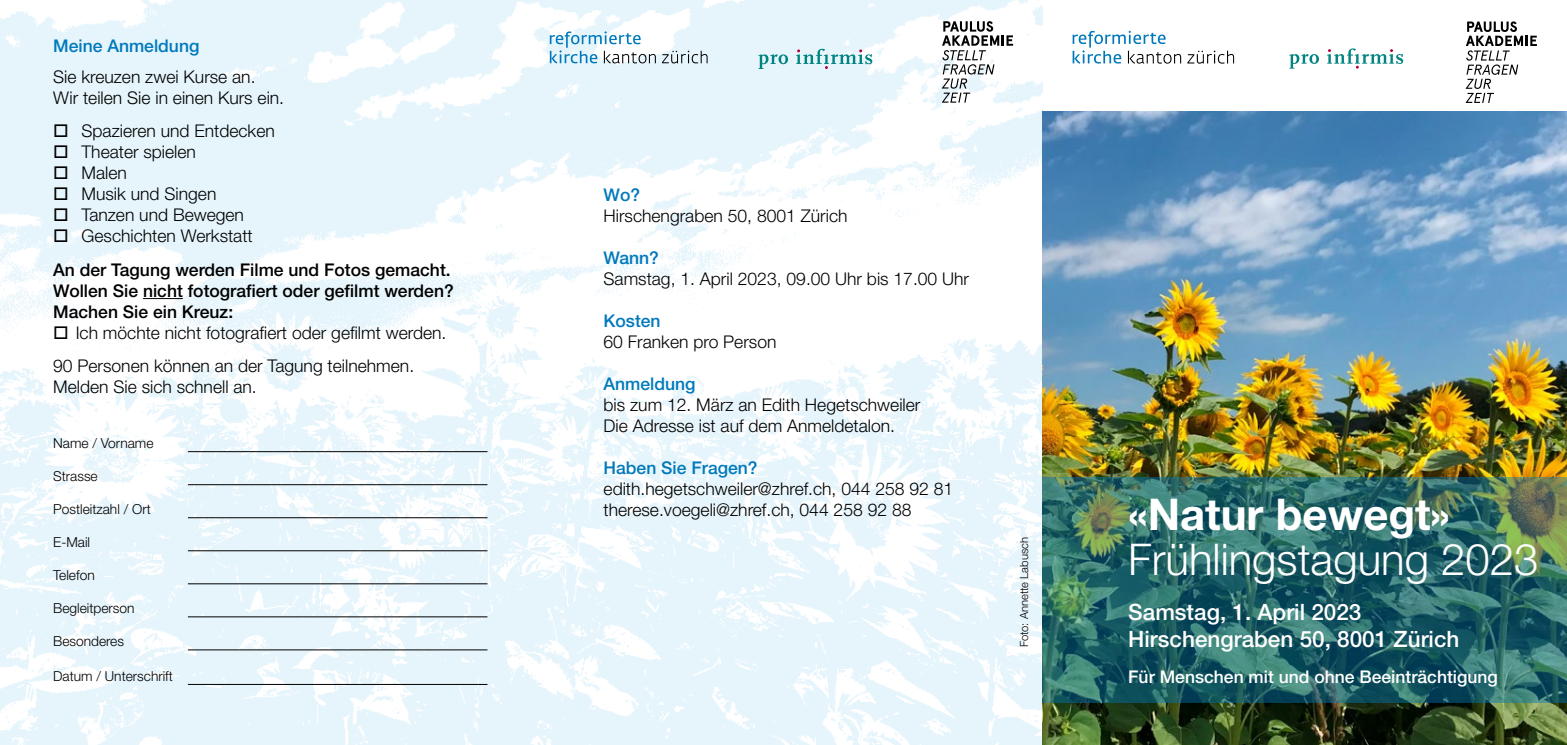
<style>
.page{position:relative;width:1567px;height:745px;background:#fff}
.page>*{position:absolute;margin:0;border:0;box-sizing:border-box;transform-origin:0 0}
.t1{font:300 43.75px "Helvetica Neue LT Pro";color:#fff}
.t2{font:700 43.75px "Helvetica Neue LT Pro";color:#fff}
.t3{font:500 22.5px/27px "Helvetica Neue LT Pro";color:#fff}
.t4{font:300 17.5px/21px "Helvetica Neue LT Pro";color:#000}
.t5{font:500 17.5px/33.5px "Helvetica Neue LT Pro";color:#000}
.t6{font:500 17.5px "Helvetica Neue LT Pro";color:#0079bc}
.t7{font:500 17.5px "Helvetica Neue LT Pro";color:#fff}
.t8{font:300 13.75px "Helvetica Neue LT Pro";color:#000}
.t9{font:300 11.25px "Helvetica Neue LT Pro";color:#000}
.s1{font-weight:300}
</style>
<div class="page">
<img style="left:0;top:0;width:1042px;height:744px">
<img style="left:1042px;top:112px;width:524px;height:632px">
<svg style="left:1042px;top:477px;width:524px;height:225px;background:#2b6867"></svg>
<svg style="left:1072px;top:31px;width:109px;height:33px"></svg>
<svg style="left:1187px;top:50px;width:46px;height:14px"></svg>
<svg style="left:550px;top:31px;width:106px;height:32px"></svg>
<svg style="left:662px;top:50px;width:45px;height:13px"></svg>
<hr style="left:143px;top:298px;width:40px;height:1px;background:#000">
<hr style="left:188px;top:451px;width:299px;height:1px;background:#000">
<hr style="left:188px;top:484px;width:299px;height:1px;background:#000">
<hr style="left:188px;top:517px;width:299px;height:1px;background:#000">
<hr style="left:188px;top:550px;width:299px;height:1px;background:#000">
<hr style="left:188px;top:583px;width:299px;height:1px;background:#000">
<hr style="left:188px;top:616px;width:299px;height:1px;background:#000">
<hr style="left:188px;top:649px;width:299px;height:1px;background:#000">
<hr style="left:188px;top:683px;width:299px;height:1px;background:#000">
<svg style="left:1289px;top:54px;width:29px;height:15px"></svg>
<svg style="left:1327px;top:48px;width:75px;height:21px"></svg>
<svg style="left:758px;top:54px;width:30px;height:15px"></svg>
<svg style="left:796px;top:49px;width:76px;height:20px;background:#b5d9de"></svg>
<svg style="left:1465px;top:21px;width:71px;height:82px"></svg>
<svg style="left:941px;top:21px;width:72px;height:82px"></svg>
<p class="t6" style="left:53px;top:35px;width:148px">Meine Anmeldung</p>
<p class="t4" style="left:53px;top:65px;width:232px">Sie kreuzen zwei Kurse an.<br>Wir teilen Sie in einen Kurs ein.</p>
<p class="t4" style="left:53px;top:120px;width:223px">□ Spazieren und Entdecken</p>
<p class="t4" style="left:53px;top:141px;width:144px">□ Theater spielen</p>
<p class="t4" style="left:53px;top:162px;width:75px">□ Malen</p>
<p class="t4" style="left:53px;top:183px;width:165px">□ Musik und Singen</p>
<p class="t4" style="left:53px;top:204px;width:192px">□ Tanzen und Bewegen</p>
<p class="t5" style="left:53px;top:219px;width:399px">□ <span class="s1">Geschichten Werkstatt<br></span>An der Tagung werden Filme und Fotos gemacht.</p>
<p class="t5" style="left:53px;top:280px;width:402px;line-height:21px">Wollen Sie nicht fotografiert oder gefilmt werden?<br>Machen Sie ein Kreuz:</p>
<p class="t4" style="left:53px;top:315px;width:395px;line-height:33.5px">□ Ich möchte nicht fotografiert oder gefilmt werden.<br>90 Personen können an der Tagung teilnehmen.</p>
<p class="t4" style="left:53px;top:376px;width:205px">Melden Sie sich schnell an.</p>
<p class="t6" style="left:603px;top:184px;width:38px">Wo?</p>
<p class="t4" style="left:603px;top:204px;width:245px">Hirschengraben 50, 8001 Zürich</p>
<p class="t6" style="left:603px;top:247px;width:57px">Wann?</p>
<p class="t4" style="left:603px;top:267px;width:367px">Samstag, 1. April 2023, 09.00 Uhr bis 17.00 Uhr</p>
<p class="t6" style="left:603px;top:310px;width:59px">Kosten</p>
<p class="t4" style="left:603px;top:330px;width:174px">60 Franken pro Person</p>
<p class="t6" style="left:603px;top:373px;width:94px">Anmeldung</p>
<p class="t4" style="left:603px;top:393px;width:318px">bis zum 12. März an Edith Hegetschweiler<br>Die Adresse ist auf dem Anmeldetalon.</p>
<p class="t6" style="left:603px;top:457px;width:156px">Haben Sie Fragen?</p>
<p class="t4" style="left:603px;top:477px;width:351px">edith.hegetschweiler@zhref.ch, 044 258 92 81 therese.voegeli@zhref.ch, 044 258 92 88</p>
<p class="t8" style="left:53px;top:434px;width:102px">Name / Vorname</p>
<p class="t8" style="left:53px;top:467px;width:46px">Strasse</p>
<p class="t8" style="left:53px;top:500px;width:99px">Postleitzahl / Ort</p>
<p class="t8" style="left:53px;top:533px;width:38px">E-Mail</p>
<p class="t8" style="left:53px;top:566px;width:43px">Telefon</p>
<p class="t8" style="left:53px;top:599px;width:83px">Begleitperson</p>
<p class="t8" style="left:53px;top:632px;width:72px">Besonderes</p>
<p class="t8" style="left:53px;top:667px;width:121px">Datum / Unterschrift</p>
<p class="t7" style="left:1128px;top:665px;width:371px">Für Menschen mit und ohne Beeinträchtigung</p>
<h1 class="t2" style="left:1128px;top:486px;width:323px">«Natur bewegt»</h1>
<h1 class="t1" style="left:1128px;top:532px;width:412px">Frühlingstagung 2023</h1>
<p class="t9" style="left:1017px;top:647px;width:112px;rotate:-90deg">Foto: Annette Labusch</p>
<p class="t3" style="left:1128px;top:597px;width:332px">Samstag, 1. April 2023<br>Hirschengraben 50, 8001 Zürich</p>
</div>
